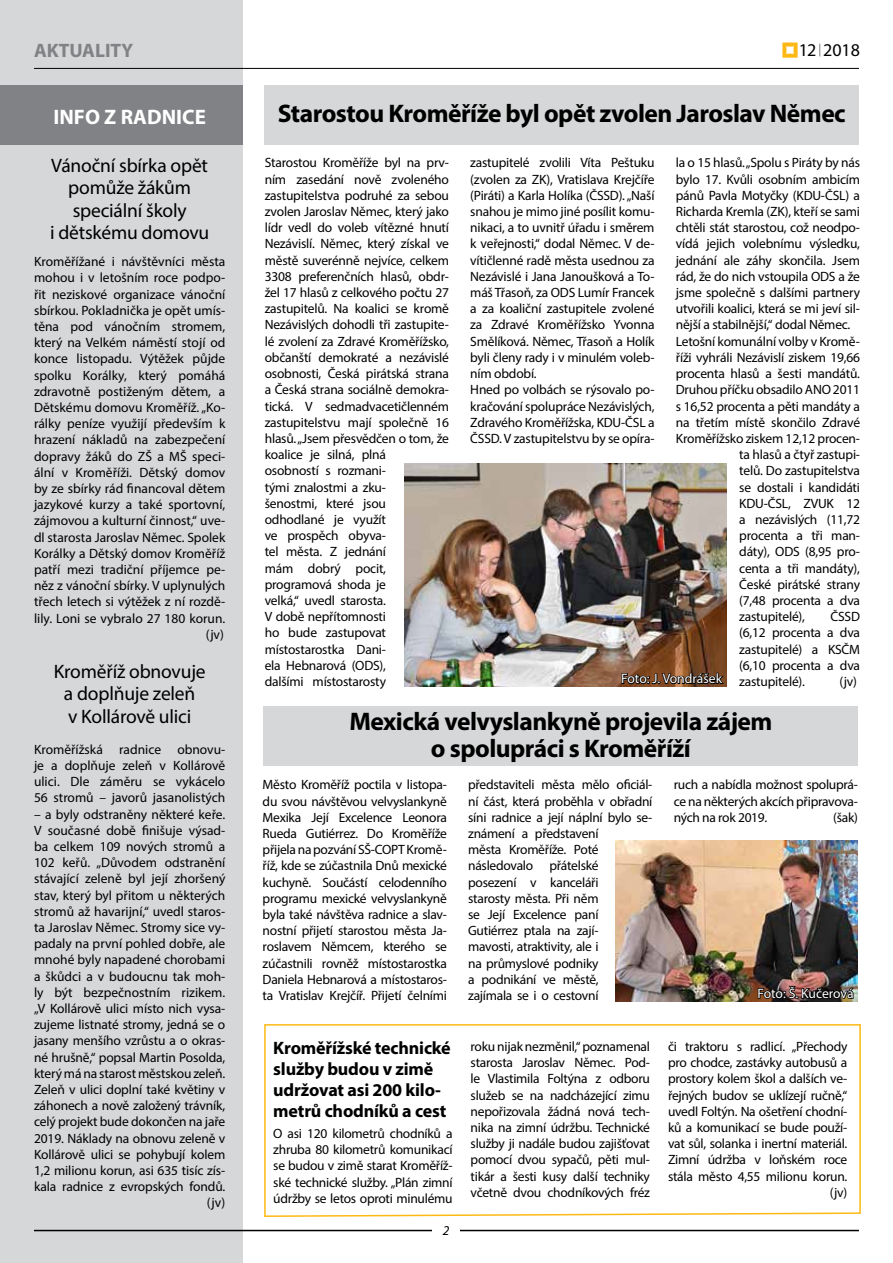
<style>
.page{position:relative;width:893px;height:1263px;background:#fff}
.page>*{position:absolute;margin:0;border:0;box-sizing:border-box;transform-origin:0 0}
.t1{font:700 25.5px/27px "Myriad Pro";letter-spacing:-.02em;color:#000;text-align:center}
.t2{font:700 21px "Myriad Pro";color:#fff}
.t3{font:19.5px/22.5px "Myriad Pro";letter-spacing:-.01em;color:#000;text-align:center}
.t4{font:700 19.5px "Myriad Pro";color:#808285}
.t5{font:700 18px/21px "Myriad Pro";letter-spacing:-.01em;color:#000}
.t6{font:18px "Myriad Pro";color:#000}
.t7{font:13.65px "Myriad Pro";letter-spacing:-.005em;color:#fff}
.t8{font:13.5px/16.2px "Myriad Pro";letter-spacing:-.015em;color:#000;text-align:justify}
.t9{font:italic 13.5px "Myriad Pro";color:#000}
</style>
<div class="page">
<svg style="left:264px;top:1024px;width:597px;height:193px"></svg>
<div style="left:0;top:0;width:242px;height:1263px;background:#d5d7d8"></div>
<div style="left:0;top:85px;width:242px;height:60px;background:#808285"></div>
<hr style="left:34px;top:1230px;width:825px;height:1px;background:#000">
<div style="left:433px;top:1225px;width:27px;height:10px;background:#fff"></div>
<hr style="left:34px;top:68px;width:825px;height:1px;background:#000">
<svg style="left:782px;top:43px;width:16px;height:15px"></svg>
<svg style="left:819px;top:44px;width:1px;height:12px"></svg>
<img style="left:405px;top:463px;width:321px;height:224px">
<div style="left:265px;top:85px;width:594px;height:60px;background:#d5d7d8"></div>
<svg style="left:621px;top:656px;width:104px;height:31px;background:#663e22"></svg>
<div style="left:264px;top:706px;width:594px;height:59px;background:#d5d7d8"></div>
<img style="left:616px;top:841px;width:242px;height:160px">
<img style="left:757px;top:970px;width:98px;height:32px">
<h3 class="t4" style="left:34px;top:38px;width:101px">AKTUALITY</h3>
<h3 class="t6" style="left:799px;top:39px;width:63px">12 2018</h3>
<h2 class="t2" style="left:53px;top:103px;width:154px">INFO Z RADNICE</h2>
<h1 class="t1" style="left:278px;top:99px;width:569px">Starostou Kroměříže byl opět zvolen Jaroslav Němec</h1>
<h3 class="t3" style="left:50px;top:154px;width:161px">Vánoční sbírka opět pomůže žákům speciální školy<br>i dětskému domovu</h3>
<p class="t8" style="left:34px;top:253px;width:193px;text-align:right">Kroměřížané i návštěvníci města mohou i v letošním roce podpo&shy;řit neziskové organizace vánoční sbírkou. Pokladnička je opět umís&shy;těna pod vánočním stromem, který na Velkém náměstí stojí od konce listopadu. Výtěžek půjde spolku Korálky, který pomáhá zdravotně postiženým dětem, a<br>Dětskému domovu Kroměříž. „Ko&shy;rálky peníze využijí především k hrazení nákladů na zabezpečení dopravy žáků do ZŠ a MŠ speci&shy;ální v Kroměříži. Dětský domov by ze sbírky rád financoval dětem jazykové kurzy a také sportovní, zájmovou a kulturní činnost,“ uve&shy;dl starosta Jaroslav Němec. Spolek<br>Korálky a Dětský domov Kroměříž patří mezi tradiční příjemce pe&shy;něz z vánoční sbírky. V uplynulých třech letech si výtěžek z ní rozdě&shy;lily. Loni se vybralo 27 180 korun. (jv)</p>
<h3 class="t3" style="left:54px;top:659px;width:153px">Kroměříž obnovuje a doplňuje zeleň<br>v Kollárově ulici</h3>
<p class="t8" style="left:34px;top:741px;width:193px">Kroměřížská radnice obnovu&shy;je a doplňuje zeleň v Kollárově ulici. Dle záměru se vykácelo 56 stromů – javorů jasanolistých</p>
<p class="t8" style="left:34px;top:806px;width:193px;text-align:right">– a byly odstraněny některé keře.<br>V současné době finišuje výsad&shy;ba celkem 109 nových stromů a<br>102 keřů. „Důvodem odstranění stávající zeleně byl její zhoršený stav, který byl přitom u některých stromů až havarijní,“ uvedl staros&shy;ta Jaroslav Němec. Stromy sice vy&shy;padaly na první pohled dobře, ale mnohé byly napadené chorobami a škůdci a v budoucnu tak moh&shy;ly být bezpečnostním rizikem. „V Kollárově ulici místo nich vysa&shy;zujeme listnaté stromy, jedná se o jasany menšího vzrůstu a o okras&shy;né hrušně,“ popsal Martin Posolda, který má na starost městskou zeleň.<br>Zeleň v ulici doplní také květiny v záhonech a nově založený trávník, celý projekt bude dokončen na jaře<br>2019. Náklady na obnovu zeleně v<br>Kollárově ulici se pohybují kolem<br>1,2 milionu korun, asi 635 tisíc zís&shy;kala radnice z evropských fondů. (jv)</p>
<p class="t8" style="left:265px;top:155px;width:186px;text-align:left">Starostou Kroměříže byl na prv&shy;ním zasedání nově zvoleného zastupitelstva podruhé za sebou zvolen Jaroslav Němec, který jako lídr vedl do voleb vítězné hnutí<br>Nezávislí. Němec, který získal ve městě suverénně nejvíce, celkem<br>3308 preferenčních hlasů, obdr&shy;žel 17 hlasů z celkového počtu 27 zastupitelů. Na koalici se kromě<br>Nezávislých dohodli tři zastupite&shy;lé zvolení za Zdravé Kroměřížsko, občanští demokraté a nezávislé osobnosti, Česká pirátská strana a Česká strana sociálně demokra&shy;tická. V sedmadvacetičlenném zastupitelstvu mají společně 16 hlasů. „Jsem přesvědčen o tom, že koalice je silná, plná<br>osobností s rozmani-<br>tými znalostmi a zku-<br>šenostmi, které jsou odhodlané je využít<br>ve prospěch obyva-<br>tel města. Z jednání<br>mám dobrý pocit, programová shoda je<br>velká,“ uvedl starosta.<br>V době nepřítomnosti<br>ho bude zastupovat místostarostka Dani-<br>ela Hebnarová (ODS),<br>dalšími místostarosty</p>
<p class="t8" style="left:470px;top:155px;width:186px;text-align:left">zastupitelé zvolili Víta Peštuku (zvolen za ZK), Vratislava Krejčíře (Piráti) a Karla Holíka (ČSSD). „Naší snahou je mimo jiné posílit komu&shy;nikaci, a to uvnitř úřadu i směrem k veřejnosti,“ dodal Němec. V de&shy;vítičlenné radě města usednou za<br>Nezávislé i Jana Janoušková a To&shy;máš Třasoň, za ODS Lumír Francek a za koaliční zastupitele zvolené za Zdravé Kroměřížsko Yvonna<br>Smělíková. Němec, Třasoň a Holík byli členy rady i v minulém voleb&shy;ním období.<br>Hned po volbách se rýsovalo po&shy;kračování spolupráce Nezávislých,<br>Zdravého Kroměřížska, KDU-ČSL a<br>ČSSD. V zastupitelstvu by se opíra-</p>
<p class="t8" style="left:676px;top:155px;width:186px">la o 15 hlasů. „Spolu s Piráty by nás</p>
<p class="t8" style="left:676px;top:171px;width:186px">bylo 17. Kvůli osobním ambicím</p>
<p class="t8" style="left:676px;top:187px;width:186px">pánů Pavla Motyčky (KDU-ČSL) a</p>
<p class="t8" style="left:676px;top:203px;width:186px">Richarda Kremla (ZK), kteří se sami</p>
<p class="t8" style="left:676px;top:219px;width:186px">chtěli stát starostou, což neodpo-</p>
<p class="t8" style="left:676px;top:236px;width:186px">vídá jejich volebnímu výsledku,</p>
<p class="t8" style="left:676px;top:252px;width:186px">jednání ale záhy skončila. Jsem</p>
<p class="t8" style="left:676px;top:268px;width:186px">rád, že do nich vstoupila ODS a že</p>
<p class="t8" style="left:676px;top:284px;width:186px">jsme společně s dalšími partnery</p>
<p class="t8" style="left:676px;top:300px;width:186px">utvořili koalici, která se mi jeví sil-</p>
<p class="t8" style="left:676px;top:317px;width:176px">nější a stabilnější,“ dodal Němec.</p>
<p class="t8" style="left:676px;top:333px;width:186px">Letošní komunální volby v Kromě-</p>
<p class="t8" style="left:676px;top:349px;width:186px">říži vyhráli Nezávislí ziskem 19,66</p>
<p class="t8" style="left:676px;top:365px;width:186px">procenta hlasů a šesti mandátů.</p>
<p class="t8" style="left:676px;top:381px;width:186px">Druhou příčku obsadilo ANO 2011</p>
<p class="t8" style="left:676px;top:398px;width:186px">s 16,52 procenta a pěti mandáty a</p>
<p class="t8" style="left:676px;top:414px;width:186px">na třetím místě skončilo Zdravé</p>
<p class="t8" style="left:676px;top:430px;width:186px">Kroměřížsko ziskem 12,12 procen-</p>
<p class="t8" style="left:739px;top:446px;width:122px">ta hlasů a čtyř zastupi-</p>
<p class="t8" style="left:739px;top:462px;width:122px">telů. Do zastupitelstva</p>
<p class="t8" style="left:739px;top:479px;width:122px">se dostali i kandidáti</p>
<p class="t8" style="left:739px;top:495px;width:122px">KDU-ČSL, ZVUK 12</p>
<p class="t8" style="left:739px;top:511px;width:122px">a nezávislých (11,72</p>
<p class="t8" style="left:739px;top:527px;width:122px">procenta a tři man-</p>
<p class="t8" style="left:739px;top:543px;width:122px">dáty), ODS (8,95 pro-</p>
<p class="t8" style="left:739px;top:560px;width:122px">centa a tři mandáty),</p>
<p class="t8" style="left:739px;top:576px;width:122px">České pirátské strany</p>
<p class="t8" style="left:739px;top:592px;width:122px">(7,48 procenta a dva</p>
<p class="t8" style="left:739px;top:608px;width:67px">zastupitelé),</p>
<p class="t8" style="left:739px;top:608px;width:122px;text-indent:91px">ČSSD (6,12 procenta a dva zastupitelé) a KSČM (6,10 procenta a dva zastupitelé).</p>
<p class="t7" style="left:621px;top:670px;width:102px">Foto: J. Vondrášek</p>
<p class="t8" style="left:839px;top:673px;width:19px">(jv)</p>
<h1 class="t1" style="left:349px;top:707px;width:425px">Mexická velvyslankyně projevila zájem o spolupráci s Kroměříží</h1>
<p class="t8" style="left:263px;top:776px;width:186px">Město Kroměříž poctila v listopa&shy;du svou návštěvou velvyslankyně Mexika Její Excelence Leonora Rueda Gutiérrez. Do Kroměříže přijela na pozvání SŠ-COPT Kromě&shy;říž, kde se zúčastnila Dnů mexické kuchyně. Součástí celodenního programu mexické velvyslankyně byla také návštěva radnice a slav&shy;nostní přijetí starostou města Ja&shy;roslavem Němcem, kterého se zúčastnili rovněž místostarostka Daniela Hebnarová a místostaros&shy;ta Vratislav Krejčíř. Přijetí čelními</p>
<p class="t8" style="left:468px;top:776px;width:186px;text-align:left">představiteli města mělo oficiál&shy;ní část, která proběhla v obřadní síni radnice a její náplní bylo se&shy;známení a představení<br>města Kroměříže. Poté následovalo přátelské<br>posezení v kanceláři<br>starosty města. Při něm<br>se Její Excelence paní<br>Gutiérrez ptala na zají-<br>mavosti, atraktivity, ale i<br>na průmyslové podniky<br>a podnikání ve městě,<br>zajímala se i o cestovní</p>
<p class="t8" style="left:674px;top:776px;width:186px">ruch a nabídla možnost spoluprá&shy;ce na některých akcích připravova&shy;ných na rok 2019.</p>
<p class="t8" style="left:833px;top:809px;width:26px">(šak)</p>
<p class="t7" style="left:757px;top:985px;width:98px">Foto: Š. Kučerová</p>
<h3 class="t5" style="left:273px;top:1037px;width:179px">Kroměřížské technické služby budou v zimě udržovat asi 200 kilo&shy;metrů chodníků a cest</h3>
<p class="t8" style="left:273px;top:1125px;width:181px">O asi 120 kilometrů chodníků a zhruba 80 kilometrů komunikací se budou v zimě starat Kroměříž&shy;ské technické služby. „Plán zimní údržby se letos oproti minulému</p>
<p class="t8" style="left:471px;top:1038px;width:181px">roku nijak nezměnil,“ poznamenal starosta Jaroslav Němec. Pod&shy;le Vlastimila Foltýna z odboru služeb se na nadcházející zimu nepořizovala žádná nová tech&shy;nika na zimní údržbu. Technické služby ji nadále budou zajišťovat pomocí dvou sypačů, pěti mul&shy;tikár a šesti kusy další techniky včetně dvou chodníkových fréz</p>
<p class="t8" style="left:668px;top:1038px;width:181px;text-align:right">či traktoru s radlicí. „Přechody pro chodce, zastávky autobusů a prostory kolem škol a dalších ve&shy;řejných budov se uklízejí ručně,“ uvedl Foltýn. Na ošetření chodní&shy;ků a komunikací se bude použí&shy;vat sůl, solanka i inertní materiál.<br>Zimní údržba v loňském roce stála město 4,55 milionu korun. (jv)</p>
<p class="t9" style="left:443px;top:1222px;width:8px">2</p>
</div>
